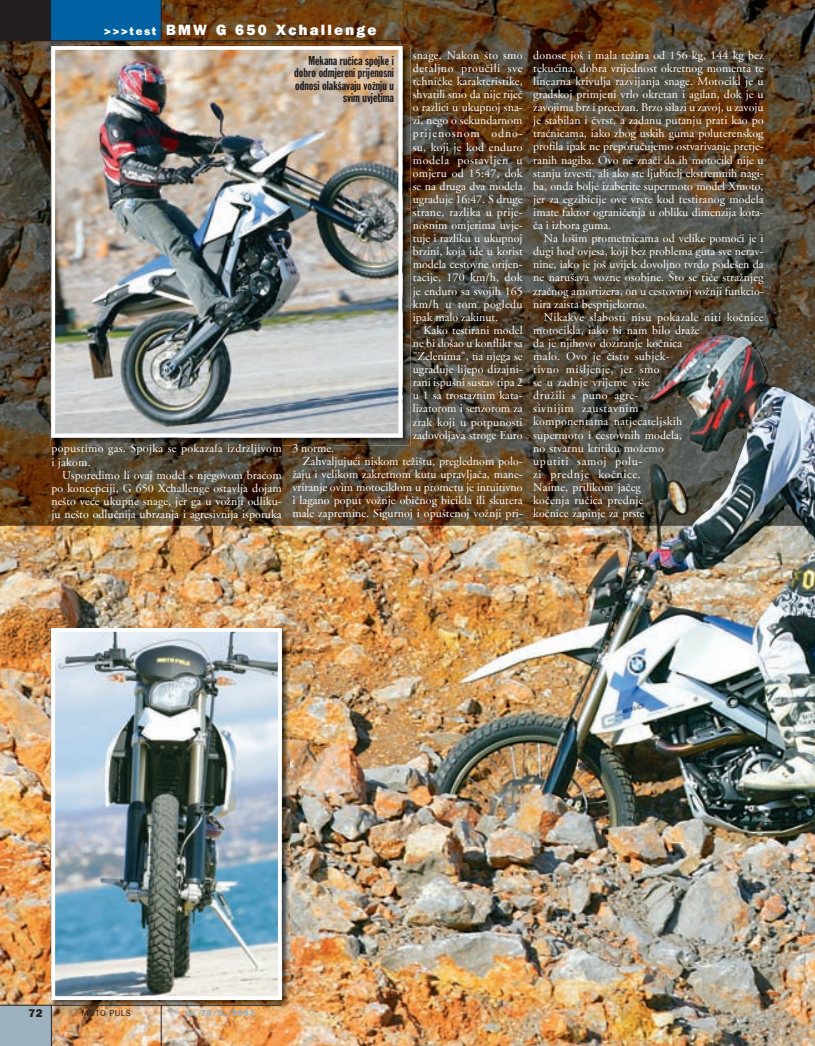
<style>
.page{position:relative;width:815px;height:1046px;background:#fff}
.page>*{position:absolute;margin:0;border:0;box-sizing:border-box;transform-origin:0 0}
.t1{font:800 15px "Franklin Gothic";letter-spacing:.15em;color:#fff}
.t2{font:12.5px/12.5px "Franklin Gothic Extra Cond";color:#231f20;text-align:right}
.t3{font:11.88px/13.1px "Adobe Garamond";letter-spacing:.01em;color:#fff;text-align:justify}
.t4{font:11.88px/13.1px "Adobe Garamond";letter-spacing:.03em;color:#fff}
.t5{font:800 11.25px "Franklin Gothic";color:#fff}
.t6{font:800 11.25px "Franklin Gothic";color:#231f20}
.t7{font:800 8.75px "Franklin Gothic";letter-spacing:.05em;color:#9db2be}
.t8{font:8.75px "Franklin Gothic";letter-spacing:.05em;color:#231f20}
</style>
<div class="page">
<img style="left:0;top:526px;width:815px;height:519px">
<img style="left:0;top:0;width:815px;height:79px">
<img style="left:0;top:79px;width:77px;height:447px">
<img style="left:387px;top:79px;width:428px;height:447px">
<img style="left:77px;top:445px;width:310px;height:81px">
<img style="left:52px;top:445px;width:230px;height:10px">
<img style="left:293px;top:445px;width:40px;height:7px">
<img style="left:50px;top:626px;width:240px;height:381px">
<img style="left:56px;top:633px;width:221px;height:361px">
<div style="left:51px;top:628px;width:231px;height:371px;border:4px solid #fff"></div>
<img style="left:50px;top:45px;width:360px;height:400px">
<img style="left:56px;top:51px;width:341px;height:381px">
<div style="left:51px;top:46px;width:351px;height:391px;border:4px solid #fff"></div>
<img style="left:558px;top:335px;width:257px;height:306px">
<div style="left:0;top:1005px;width:51px;height:40px;background:#9db2be"></div>
<div style="left:0;top:0;width:51px;height:41px;background:#231f20"></div>
<div style="left:51px;top:0;width:110px;height:41px;background:#0062a3"></div>
<hr style="left:0;top:41px;width:402px;height:1px;background:#231f20">
<hr style="left:161px;top:0;width:1px;height:41px;background:#231f20">
<hr style="left:51px;top:1005px;width:1px;height:40px;background:#231f20">
<hr style="left:161px;top:1005px;width:1px;height:40px;background:#231f20">
<hr style="left:0;top:1004px;width:282px;height:1px;background:#231f20">
<p class="t5" style="left:104px;top:27px;width:54px">&gt;&gt;&gt;test</p>
<p class="t1" style="left:166px;top:24px;width:212px">BMW G 650 Xchallenge</p>
<p class="t2" style="left:294px;top:55px;width:101px">Mekana ručica spojke i dobro odmjereni prijenosni odnosi olakšavaju vožnju u svim uvjetima</p>
<p class="t3" style="left:413px;top:50px;width:111px">snage. Nakon što smo detaljno proučili sve tehničke karakteristike, shvatili smo da nije riječ o razlici u ukupnoj sna&shy;zi, nego o sekundarnom prijenosnom odno&shy;su, koji je kod enduro modela postavljen u omjeru od 15:47, dok se na druga dva modela ugrađuje 16:47. S druge strane, razlika u prije&shy;nosnim omjerima uvje&shy;tuje i razliku u ukupnoj brzini, koja ide u korist modela cestovne orijen&shy;tacije, 170 km/h, dok je enduro sa svojih 165 km/h u tom pogledu ipak malo zakinut.</p>
<p class="t3" style="left:413px;top:324px;width:111px;text-indent:11px">Kako testirani model ne bi došao u konflikt sa "Zelenima", na njega se ugrađuje lijepo dizajni&shy;rani ispušni sustav tipa 2 u 1 sa trostaznim kata&shy;lizatorom i senzorom za zrak koji u potpunosti zadovoljava stroge Euro</p>
<p class="t4" style="left:51px;top:443px;width:232px">popustimo gas. Spojka se pokazala izdržljivom i jakom.</p>
<p class="t3" style="left:51px;top:469px;width:232px;text-indent:11px">Usporedimo li ovaj model s njegovom braćom po koncepciji, G 650 Xchallenge ostavlja dojam nešto veće ukupne snage, jer ga u vožnji odliku&shy;ju nešto odlučnija ubrzanja i agresivnija isporuka</p>
<p class="t3" style="left:292px;top:442px;width:43px">3 norme.</p>
<p class="t3" style="left:303px;top:455px;width:221px">Zahvaljujući niskom težištu, preglednom polo-</p>
<p class="t3" style="left:292px;top:468px;width:232px">žaju i velikom zakretnom kutu upravljača, mane-</p>
<p class="t3" style="left:292px;top:481px;width:232px">vriranje ovim motociklom u prometu je intuitivno</p>
<p class="t3" style="left:292px;top:495px;width:232px">i lagano poput vožnje običnog bicikla ili skutera</p>
<p class="t3" style="left:292px;top:508px;width:232px">male zapremine. Sigurnoj i opuštenoj vožnji pri-</p>
<p class="t3" style="left:533px;top:50px;width:232px">donose još i mala težina od 156 kg, 144 kg bez tekućina, dobra vrijednost okretnog momenta te linearna krivulja razvijanja snage. Motocikl je u gradskoj primjeni vrlo okretan i agilan, dok je u zavojima brz i precizan. Brzo silazi u zavoj, u zavoju je stabilan i čvrst, a zadanu putanju prati kao po tračnicama, iako zbog uskih guma poluterenskog profila ipak ne preporučujemo ostvarivanje pretje&shy;ranih nagiba. Ovo ne znači da ih motocikl nije u stanju izvesti, ali ako ste ljubitelj ekstremnih nagi&shy;ba, onda bolje izaberite supermoto model Xmoto, jer za egzibicije ove vrste kod testiranog modela imate faktor ograničenja u obliku dimenzija kota&shy;ča i izbora guma.</p>
<p class="t3" style="left:533px;top:233px;width:232px;text-indent:11px">Na lošim prometnicama od velike pomoći je i dugi hod ovjesa, koji bez problema guta sve nerav&shy;nine, iako je još uvijek dovoljno tvrdo podešen da ne narušava vozne osobine. Što se tiče stražnjeg zračnog amortizera, on u cestovnoj vožnji funkcio&shy;nira zaista besprijekorno.</p>
<p class="t3" style="left:533px;top:311px;width:232px;text-align:left;text-indent:11px">Nikakve slabosti nisu pokazale niti kočnice motocikla, iako bi nam bilo draže<br>da je njihovo doziranje kočnica<br>malo. Ovo je čisto subjek-<br>tivno mišljenje, jer smo<br>se u zadnje vrijeme više<br>družili s puno agre-<br>sivnijim zaustavnim<br>komponentama natjecateljskih<br>supermoto i cestovnih modela,<br>no stvarnu kritiku možemo<br>uputiti samoj polu-<br>zi prednje kočnice.<br>Naime, prilikom jačeg<br>kočenja ručica prednje<br>kočnice zapinje za prste</p>
<p class="t6" style="left:28px;top:1008px;width:16px">72</p>
<p class="t8" style="left:82px;top:1010px;width:51px">MOTO PULS</p>
<p class="t7" style="left:185px;top:1010px;width:74px">br. 75/3./2007.</p>
</div>
